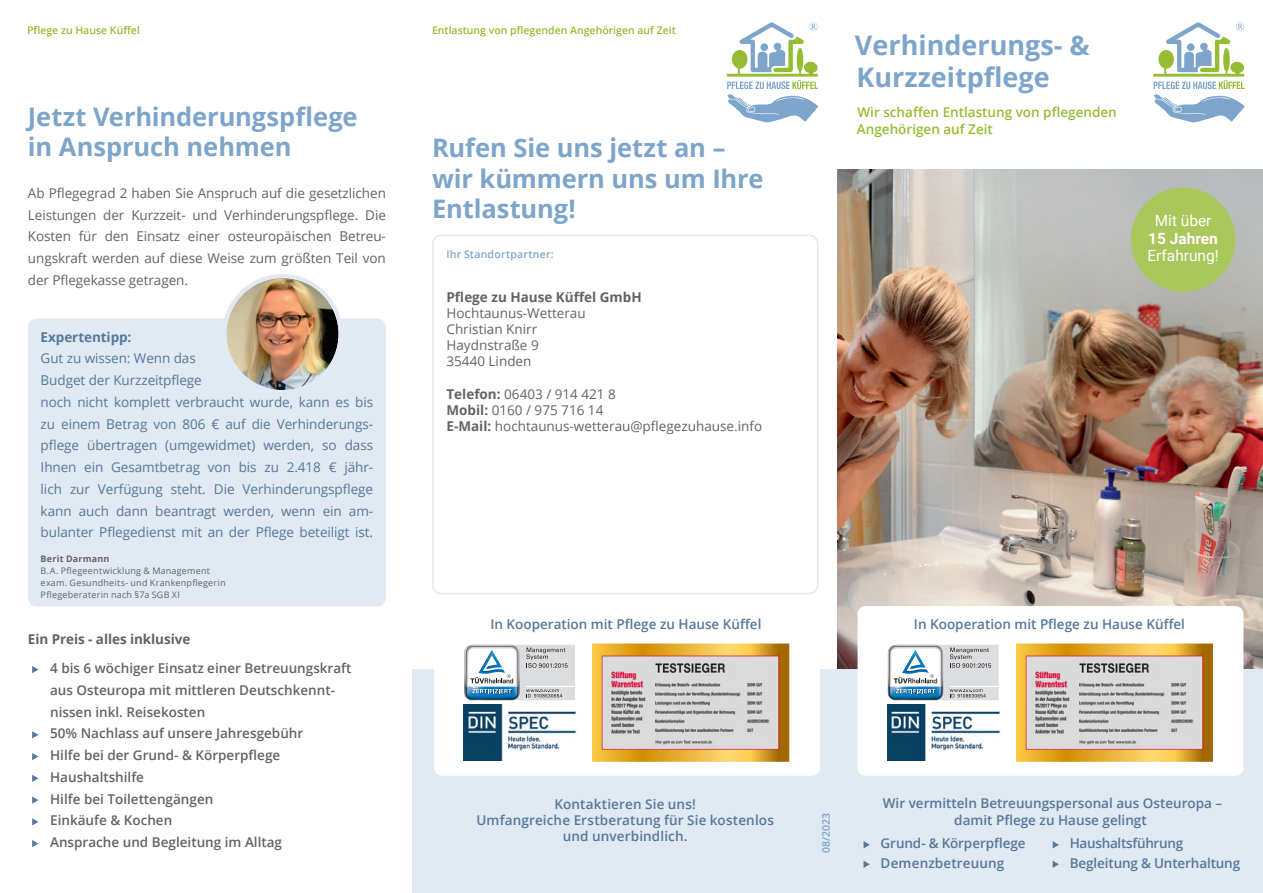
<style>
.page{position:relative;width:1263px;height:893px;background:#fff}
.page>*{position:absolute;margin:0;border:0;box-sizing:border-box;transform-origin:0 0}
.t1{font:700 27px/32.4px "Open Sans";color:#7da5cb}
.t2{font:700 25.5px/30.6px "Open Sans";letter-spacing:-.005em;color:#7da5cb}
.t3{font:700 15.45px/17.5px "Roboto";color:#fff;text-align:center}
.t4{font:15.45px "Roboto";color:#fff}
.t5{font:13.5px/21.8px "Open Sans";color:#636366;text-align:justify}
.t6{font:13.5px/21.8px "Open Sans";letter-spacing:-.005em;color:#557899;text-align:justify}
.t7{font:600 13.5px/19.5px "Open Sans";color:#557899}
.t8{font:600 13.5px "Open Sans";color:#636366}
.t9{font:600 13.5px "Open Sans";color:#96bc33}
.t10{font:700 13.5px "Open Sans";letter-spacing:-.005em;color:#636366}
.t11{font:600 13.5px "Open Sans";letter-spacing:-.02em;color:#557899}
.t12{font:700 13.5px "Open Sans";letter-spacing:-.005em;color:#557899}
.t13{font:600 10.5px "Open Sans";color:#96bc33}
.t14{font:600 10.5px "Open Sans";letter-spacing:.02em;color:#7da5cb}
.t15{font:600 10.5px "Open Sans";color:#7aa2cb}
.Aufzählung{font:9px "Open Sans";letter-spacing:.025em;color:#636366}
.Aufzählung-2{font:700 9px "Open Sans";letter-spacing:.02em;color:#636366}
.s1{font-weight:700}
.s2{font-weight:400}
</style>
<div class="page">
<img style="left:838px;top:169px;width:425px;height:501px">
<svg style="left:1153px;top:22px;width:92px;height:100px"></svg>
<svg style="left:727px;top:22px;width:91px;height:100px"></svg>
<div style="left:28px;top:319px;width:358px;height:287px;background:#e1e9f2;border-radius:9px"></div>
<img style="left:226px;top:278px;width:113px;height:112px;border-radius:56px">
<div style="left:222px;top:274px;width:121px;height:120px;border:4px solid #e1e9f2;border-radius:50%"></div>
<div style="left:1131px;top:187px;width:104px;height:105px;background:#a9c75a;border-radius:50%"></div>
<svg style="left:32px;top:666px;width:6px;height:7px"></svg>
<svg style="left:32px;top:731px;width:6px;height:7px"></svg>
<svg style="left:32px;top:753px;width:6px;height:7px"></svg>
<svg style="left:32px;top:775px;width:6px;height:7px"></svg>
<svg style="left:32px;top:796px;width:6px;height:8px"></svg>
<svg style="left:32px;top:818px;width:6px;height:7px"></svg>
<svg style="left:32px;top:840px;width:6px;height:7px"></svg>
<div style="left:432px;top:234px;width:386px;height:360px;border:2px solid #e1e9f2;border-radius:9px"></div>
<div style="left:838px;top:670px;width:425px;height:223px;background:#e1e9f3"></div>
<div style="left:412px;top:670px;width:426px;height:223px;background:#e1e9f3"></div>
<svg style="left:863px;top:841px;width:7px;height:7px"></svg>
<svg style="left:863px;top:861px;width:7px;height:7px"></svg>
<svg style="left:1053px;top:841px;width:6px;height:7px"></svg>
<svg style="left:1053px;top:861px;width:6px;height:7px"></svg>
<div style="left:857px;top:606px;width:386px;height:170px;background:#fff;border-radius:8px"></div>
<svg style="left:888px;top:644px;width:111px;height:57px"></svg>
<img style="left:887px;top:704px;width:113px;height:57px">
<img style="left:1016px;top:644px;width:197px;height:117px">
<div style="left:434px;top:606px;width:386px;height:170px;background:#fff;border-radius:8px"></div>
<svg style="left:464px;top:644px;width:111px;height:57px"></svg>
<img style="left:463px;top:704px;width:114px;height:57px">
<img style="left:592px;top:644px;width:197px;height:117px">
<p class="t13" style="left:27px;top:23px;width:114px">Pflege zu Hause Küffel</p>
<p class="t2" style="left:28px;top:101px;width:331px">Jetzt Verhinderungspflege</p>
<p class="t2" style="left:28px;top:131px;width:265px">in Anspruch nehmen</p>
<p class="t5" style="left:28px;top:182px;width:360px">Ab Pflegegrad 2 haben Sie Anspruch auf die gesetzlichen Leistungen der Kurzzeit- und Verhinderungspflege. Die Kosten für den Einsatz einer osteuropäischen Betreu&shy;ungskraft werden auf diese Weise zum größten Teil von der Pflegekasse getragen.</p>
<p class="t12" style="left:41px;top:327px;width:92px">Expertentipp:</p>
<p class="t6" style="left:41px;top:347px;width:157px">Gut zu wissen: Wenn das</p>
<p class="t6" style="left:41px;top:369px;width:163px">Budget der Kurzzeitpflege</p>
<p class="t6" style="left:41px;top:391px;width:334px">noch nicht komplett verbraucht wurde, kann es bis zu einem Betrag von 806 € auf die Verhinderungs&shy;pflege übertragen (umgewidmet) werden, so dass Ihnen ein Gesamtbetrag von bis zu 2.418 € jähr&shy;lich zur Verfügung steht. Die Verhinderungspflege kann auch dann beantragt werden, wenn ein am&shy;bulanter Pflegedienst mit an der Pflege beteiligt ist.</p>
<p class="Aufzählung-2" style="left:41px;top:552px;width:70px">Berit Darmann</p>
<p class="Aufzählung" style="left:41px;top:564px;width:171px">B.A. Pflegeentwicklung &amp; Management</p>
<p class="Aufzählung" style="left:41px;top:576px;width:186px">exam. Gesundheits- und Krankenpflegerin</p>
<p class="Aufzählung" style="left:41px;top:588px;width:141px">Pflegeberaterin nach §7a SGB XI</p>
<p class="t10" style="left:28px;top:630px;width:164px">Ein Preis - alles inklusive</p>
<p class="t8" style="left:50px;top:659px;width:303px">4 bis 6 wöchiger Einsatz einer Betreuungskraft</p>
<p class="t8" style="left:50px;top:681px;width:286px">aus Osteuropa mit mittleren Deutschkennt-</p>
<p class="t8" style="left:50px;top:702px;width:157px">nissen inkl. Reisekosten</p>
<p class="t8" style="left:50px;top:724px;width:255px">50% Nachlass auf unsere Jahresgebühr</p>
<p class="t8" style="left:50px;top:746px;width:232px">Hilfe bei der Grund- &amp; Körperpflege</p>
<p class="t8" style="left:50px;top:768px;width:95px">Haushaltshilfe</p>
<p class="t8" style="left:50px;top:789px;width:165px">Hilfe bei Toilettengängen</p>
<p class="t8" style="left:50px;top:811px;width:124px">Einkäufe &amp; Kochen</p>
<p class="t8" style="left:50px;top:833px;width:233px">Ansprache und Begleitung im Alltag</p>
<p class="t13" style="left:432px;top:23px;width:245px">Entlastung von pflegenden Angehörigen auf Zeit</p>
<p class="t2" style="left:432px;top:132px;width:295px">Rufen Sie uns jetzt an –</p>
<p class="t2" style="left:432px;top:162px;width:333px">wir kümmern uns um Ihre<br>Entlastung!</p>
<p class="t14" style="left:446px;top:247px;width:109px">Ihr Standortpartner:</p>
<p class="t10" style="left:446px;top:287px;width:197px">Pflege zu Hause Küffel GmbH</p>
<p class="t5" style="left:446px;top:302px;width:141px">Hochtaunus-Wetterau</p>
<p class="t5" style="left:446px;top:318px;width:92px">Christian Knirr</p>
<p class="t5" style="left:446px;top:334px;width:94px">Haydnstraße 9</p>
<p class="t5" style="left:446px;top:350px;width:86px">35440 Linden</p>
<p class="t5" style="left:446px;top:383px;width:171px"><span class="s1">Telefon:</span> 06403 / 914 421 8</p>
<p class="t5" style="left:446px;top:399px;width:158px"><span class="s1">Mobil:</span> 0160 / 975 716 14</p>
<p class="t5" style="left:446px;top:415px;width:317px"><span class="s1">E-Mail:</span> hochtaunus-wetterau@pflegezuhause.info</p>
<p class="t1" style="left:855px;top:28px;width:236px">Verhinderungs- &amp;<br>Kurzzeitpflege</p>
<p class="t9" style="left:857px;top:103px;width:261px">Wir schaffen Entlastung von pflegenden</p>
<p class="t9" style="left:857px;top:119px;width:137px">Angehörigen auf Zeit</p>
<p class="t3" style="left:1148px;top:211px;width:71px"><span class="s2">Mit über<br></span>15 Jahren</p>
<p class="t4" style="left:1147px;top:245px;width:73px">Erfahrung!</p>
<p class="t7" style="left:490px;top:614px;width:273px">In Kooperation mit Pflege zu Hause Küffel</p>
<p class="t7" style="left:914px;top:614px;width:273px">In Kooperation mit Pflege zu Hause Küffel</p>
<p class="t7" style="left:554px;top:794px;width:143px">Kontaktieren Sie uns!</p>
<p class="t7" style="left:476px;top:812px;width:299px;line-height:16.2px;text-align:center">Umfangreiche Erstberatung für Sie kostenlos und unverbindlich.</p>
<p class="t15" style="left:819px;top:853px;width:42px;rotate:-90deg">08/2023</p>
<p class="t7" style="left:883px;top:793px;width:341px">Wir vermitteln Betreuungspersonal aus Osteuropa –</p>
<p class="t7" style="left:954px;top:810px;width:194px">damit Pflege zu Hause gelingt</p>
<p class="t7" style="left:880px;top:833px;width:146px">Grund- &amp; Körperpflege<br>Demenzbetreuung</p>
<p class="t11" style="left:1070px;top:834px;width:115px">Haushaltsführung</p>
<p class="t7" style="left:1070px;top:853px;width:172px">Begleitung &amp; Unterhaltung</p>
</div>
